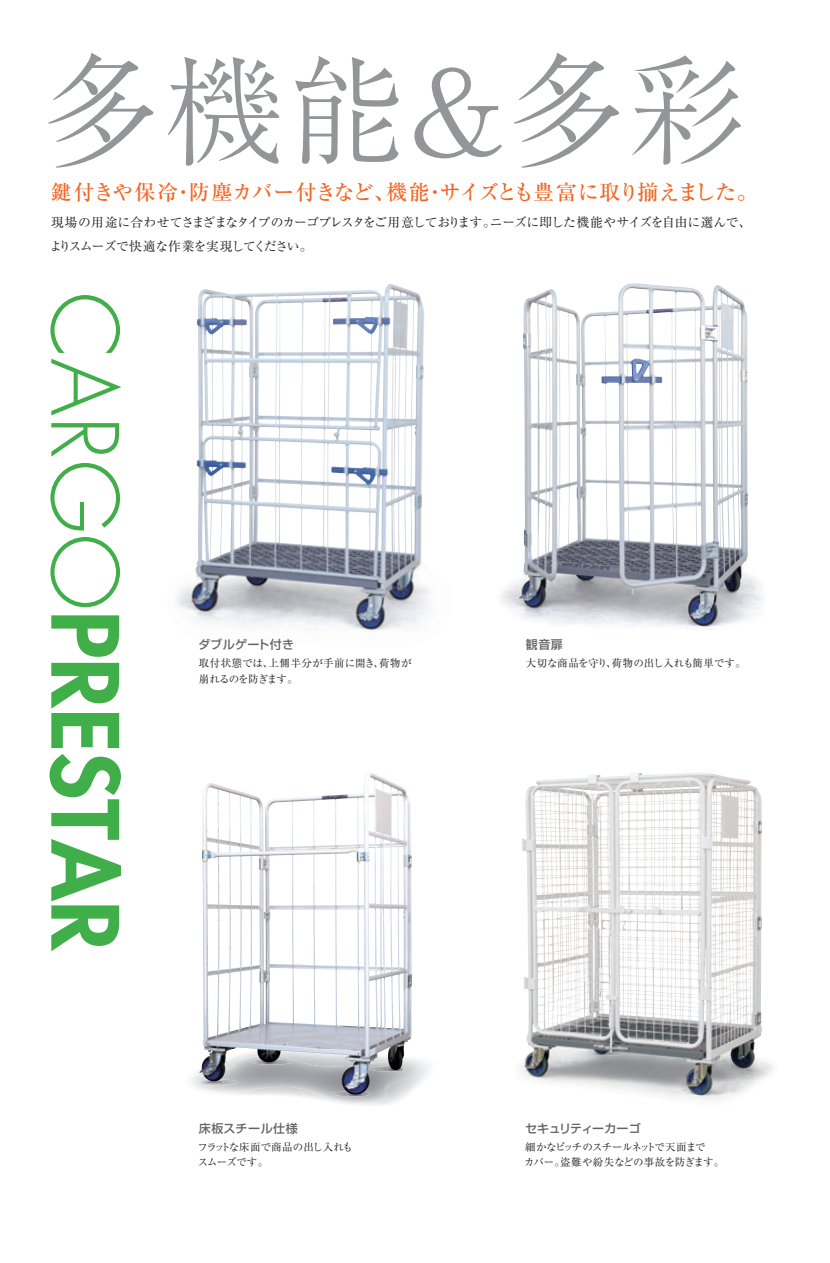
<style>
.page{position:relative;width:830px;height:1263px;background:#fff}
.page>*{position:absolute;margin:0;border:0;box-sizing:border-box;transform-origin:0 0}
.t1{font:300 118.5px "Ryumin Pro";color:#939598}
.t2{font:500 21px "Ryumin Pro";letter-spacing:-.05em;color:#f36421}
.t3{font:12.75px/24px "Ryumin Pro";letter-spacing:-.055em;color:#231f20}
.t4{font:500 12px "Shin Go Pro";letter-spacing:.02em;color:#636366}
.t5{font:500 12px "Shin Go Pro";letter-spacing:-.05em;color:#636366}
.t6{font:500 12px "Shin Go Pro";letter-spacing:.045em;color:#636366}
.t7{font:10.5px/15.3px "Ryumin Pro";letter-spacing:-.055em;color:#231f20}
.t8{font:10.5px/15.3px "Ryumin Pro";letter-spacing:.01em;color:#231f20}
.t9{font:10.5px/15.3px "Ryumin Pro";letter-spacing:-.045em;color:#231f20}
.t10{font:10.5px "Ryumin Pro";letter-spacing:-.025em;color:#231f20}
</style>
<div class="page">
<img style="left:519px;top:773px;width:253px;height:328px">
<img style="left:501px;top:283px;width:261px;height:347px">
<img style="left:177px;top:284px;width:253px;height:347px">
<img style="left:331px;top:1095px;width:39px;height:1px">
<img style="left:195px;top:1079px;width:4px;height:6px">
<img style="left:346px;top:1095px;width:18px;height:1px">
<img style="left:199px;top:773px;width:212px;height:322px">
<svg style="left:50px;top:295px;width:70px;height:58px"></svg>
<svg style="left:51px;top:359px;width:70px;height:56px"></svg>
<svg style="left:51px;top:423px;width:68px;height:34px"></svg>
<svg style="left:50px;top:463px;width:70px;height:68px"></svg>
<svg style="left:50px;top:537px;width:70px;height:70px"></svg>
<svg style="left:51px;top:615px;width:68px;height:42px"></svg>
<svg style="left:51px;top:663px;width:68px;height:85px"></svg>
<svg style="left:49px;top:754px;width:72px;height:197px"></svg>
<h1 class="t1" style="left:42px;top:19px;width:707px">多機能＆多彩</h1>
<h2 class="t2" style="left:51px;top:175px;width:708px">鍵付きや保冷・防塵カバー付きなど、機能・サイズとも豊富に取り揃えました。</h2>
<p class="t3" style="left:49px;top:209px;width:703px">現場の用途に合わせてさまざまなタイプのカーゴプレスタをご用意しております。ニーズに即した機能やサイズを自由に選んで、よりスムーズで快適な作業を実現してください。</p>
<p class="t4" style="left:198px;top:635px;width:97px">ダブルゲート付き</p>
<p class="t8" style="left:199px;top:655px;width:214px">取付状態では、上側半分が手前に開き、荷物が崩れるのを防ぎます。</p>
<p class="t4" style="left:525px;top:635px;width:39px">観音扉</p>
<p class="t10" style="left:525px;top:655px;width:221px">大切な商品を守り、荷物の出し入れも簡単です。</p>
<p class="t6" style="left:199px;top:1118px;width:101px">床板スチール仕様</p>
<p class="t9" style="left:197px;top:1138px;width:157px">フラットな床面で商品の出し入れもスムーズです。</p>
<p class="t5" style="left:524px;top:1118px;width:117px">セキュリティーカーゴ</p>
<p class="t7" style="left:524px;top:1138px;width:202px">細かなピッチのスチールネットで天面まで<br>カバー。盗難や紛失などの事故を防ぎます。</p>
</div>
